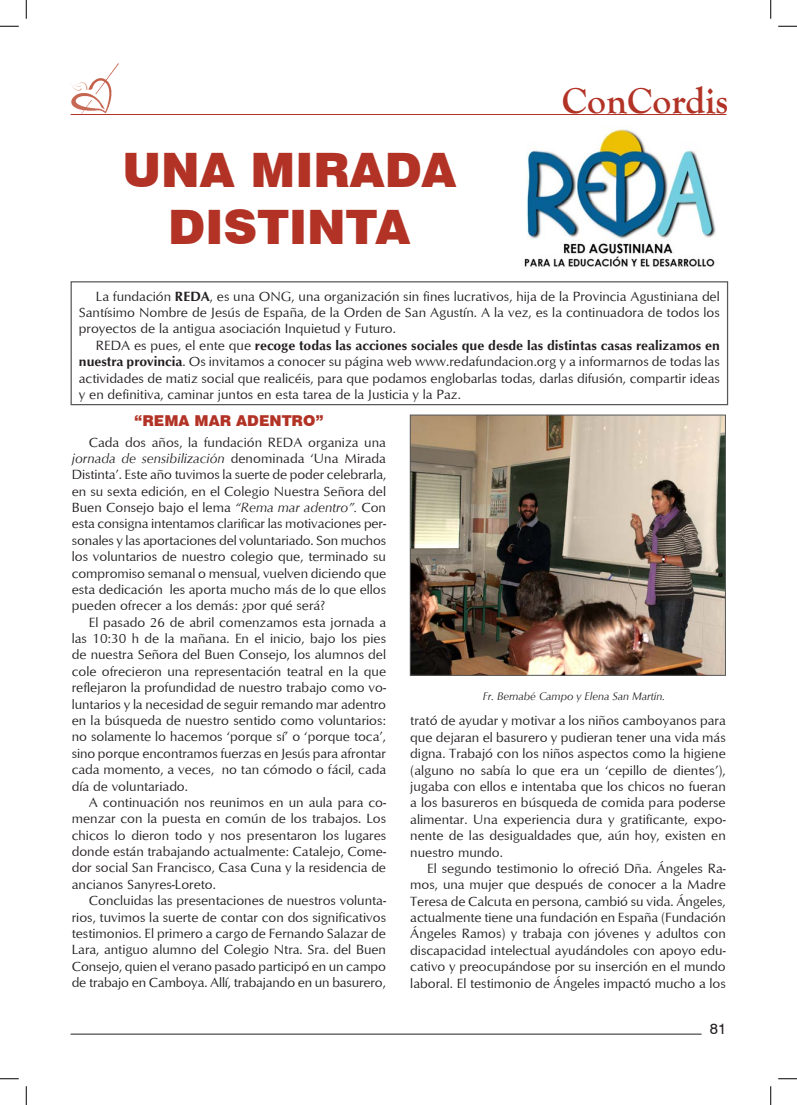
<style>
.page{position:relative;width:797px;height:1105px;background:#fff}
.page>*{position:absolute;margin:0;border:0;box-sizing:border-box;transform-origin:0 0}
.TITULO{font:900 47.5px/57px "Swiss 721 BT";color:#b23326;text-align:center}
.t1{font:700 37.5px "Goudy Old Style T";color:#b23326}
.ENTRADILLAS_ROJAS{font:900 15px "Swiss 721 BT";color:#b23326}
.t2{font:15px "Swiss 721 BT";color:#231f20}
.GENERAL{font:13.75px/16.4px "Optimum";color:#231f20;text-align:justify}
.PIE_FOTO{font:italic 11.25px "Optimum";color:#231f20}
.s1{font-weight:700}
.s2{font-style:italic}
</style>
<div class="page">
<hr style="left:71px;top:1034px;width:630px;height:1px;background:#231f20">
<hr style="left:71px;top:114px;width:655px;height:1px;background:#b23326">
<img style="left:71px;top:63px;width:48px;height:51px">
<div style="left:71px;top:281px;width:657px;height:124px;border:1px solid #57585a"></div>
<img style="left:524px;top:129px;width:192px;height:139px">
<img style="left:412px;top:417px;width:311px;height:257px">
<div style="left:410px;top:415px;width:315px;height:261px;border:1px solid #57585a"></div>
<svg style="left:0;top:25px;width:19px;height:2px"></svg>
<svg style="left:778px;top:25px;width:19px;height:2px"></svg>
<svg style="left:0;top:1078px;width:19px;height:1px"></svg>
<svg style="left:778px;top:1078px;width:19px;height:1px"></svg>
<svg style="left:25px;top:0;width:2px;height:19px"></svg>
<svg style="left:25px;top:1086px;width:2px;height:19px"></svg>
<svg style="left:770px;top:0;width:1px;height:19px"></svg>
<svg style="left:770px;top:1086px;width:1px;height:19px"></svg>
<p class="TITULO" style="left:122px;top:142px;width:335px">UNA MIRADA<br>DISTINTA</p>
<p class="t1" style="left:562px;top:80px;width:168px">ConCordis</p>
<p class="GENERAL" style="left:79px;top:287px;width:642px;text-indent:17px">La fundación <span class="s1">REDA</span>, es una ONG, una organización sin fines lucrativos, hija de la Provincia Agustiniana del Santísimo Nombre de Jesús de España, de la Orden de San Agustín. A la vez, es la continuadora de todos los proyectos de la antigua asociación Inquietud y Futuro.</p>
<p class="GENERAL" style="left:79px;top:337px;width:642px;text-indent:17px">REDA es pues, el ente que <span class="s1">recoge todas las acciones sociales que desde las distintas casas realizamos en nuestra provincia</span>. Os invitamos a conocer su página web www.redafundacion.org y a informarnos de todas las actividades de matiz social que realicéis, para que podamos englobarlas todas, darlas difusión, compartir ideas y en definitiva, caminar juntos en esta tarea de la Justicia y la Paz.</p>
<p class="ENTRADILLAS_ROJAS" style="left:134px;top:412px;width:191px">“REMA MAR ADENTRO”</p>
<p class="GENERAL" style="left:72px;top:433px;width:316px;text-indent:17px">Cada dos años, la fundación REDA organiza una <span class="s2">jornada de sensibilización</span> denominada ‘Una Mirada Distinta’. Este año tuvimos la suerte de poder celebrarla, en su sexta edición, en el Colegio Nuestra Señora del Buen Consejo bajo el lema <span class="s2">“Rema mar adentro”.</span> Con esta consigna intentamos clarificar las motivaciones per&shy;sonales y las aportaciones del voluntariado. Son muchos los voluntarios de nuestro colegio que, terminado su compromiso semanal o mensual, vuelven diciendo que esta dedicación les aporta mucho más de lo que ellos pueden ofrecer a los demás: ¿por qué será?</p>
<p class="GENERAL" style="left:72px;top:613px;width:316px;text-indent:17px">El pasado 26 de abril comenzamos esta jornada a las 10:30 h de la mañana. En el inicio, bajo los pies de nuestra Señora del Buen Consejo, los alumnos del cole ofrecieron una representación teatral en la que reflejaron la profundidad de nuestro trabajo como vo&shy;luntarios y la necesidad de seguir remando mar adentro en la búsqueda de nuestro sentido como voluntarios: no solamente lo hacemos ‘porque sí’ o ‘porque toca’, sino porque encontramos fuerzas en Jesús para afrontar cada momento, a veces, no tan cómodo o fácil, cada día de voluntariado.</p>
<p class="GENERAL" style="left:72px;top:794px;width:316px;text-indent:17px">A continuación nos reunimos en un aula para co&shy;menzar con la puesta en común de los trabajos. Los chicos lo dieron todo y nos presentaron los lugares donde están trabajando actualmente: Catalejo, Come&shy;dor social San Francisco, Casa Cuna y la residencia de ancianos Sanyres-Loreto.</p>
<p class="GENERAL" style="left:72px;top:892px;width:316px;text-indent:17px">Concluidas las presentaciones de nuestros volunta&shy;rios, tuvimos la suerte de contar con dos significativos testimonios. El primero a cargo de Fernando Salazar de Lara, antiguo alumno del Colegio Ntra. Sra. del Buen Consejo, quien el verano pasado participó en un campo de trabajo en Camboya. Allí, trabajando en un basurero,</p>
<p class="PIE_FOTO" style="left:483px;top:690px;width:183px">Fr. Bernabé Campo y Elena San Martín.</p>
<p class="GENERAL" style="left:410px;top:712px;width:317px">trató de ayudar y motivar a los niños camboyanos para que dejaran el basurero y pudieran tener una vida más digna. Trabajó con los niños aspectos como la higiene (alguno no sabía lo que era un ‘cepillo de dientes’), jugaba con ellos e intentaba que los chicos no fueran a los basureros en búsqueda de comida para poderse alimentar. Una experiencia dura y gratificante, expo&shy;nente de las desigualdades que, aún hoy, existen en nuestro mundo.</p>
<p class="GENERAL" style="left:410px;top:860px;width:317px;text-indent:17px">El segundo testimonio lo ofreció Dña. Ángeles Ra&shy;mos, una mujer que después de conocer a la Madre Teresa de Calcuta en persona, cambió su vida. Ángeles, actualmente tiene una fundación en España (Fundación Ángeles Ramos) y trabaja con jóvenes y adultos con discapacidad intelectual ayudándoles con apoyo edu&shy;cativo y preocupándose por su inserción en el mundo laboral. El testimonio de Ángeles impactó mucho a los</p>
<p class="t2" style="left:710px;top:1019px;width:18px">81</p>
</div>
